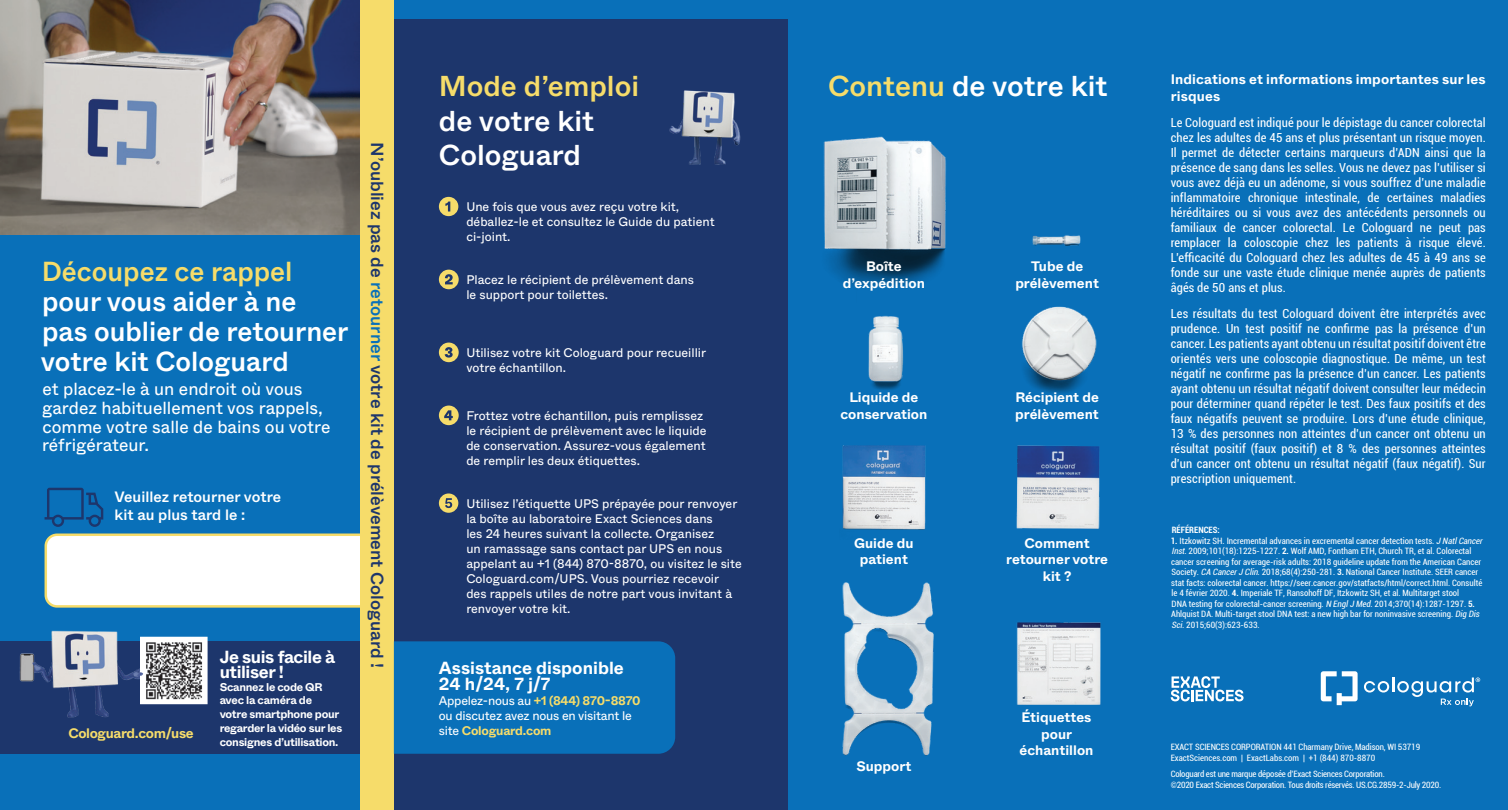
<style>
.page{position:relative;width:1508px;height:810px;background:#fff}
.page>*{position:absolute;margin:0;border:0;box-sizing:border-box;transform-origin:0 0}
.t1{font:500 28.75px/34.5px "Whyte";color:#fff}
.t2{font:500 28.75px "Whyte";color:#f6dc6a}
.t3{font:500 27.5px/30px "Whyte";color:#fff}
.t4{font:17.5px/18.8px "Whyte";color:#fff}
.t5{font:500 17.5px "Whyte";color:#1d366c}
.t6{font:700 17.5px/16.2px "Whyte";color:#fff}
.t7{font:700 17.5px/15px "Whyte";letter-spacing:-.025em;color:#fff}
.t8{font:500 15px/18px "Whyte";color:#fff}
.t9{font:700 13.75px/16.5px "Whyte";color:#fff;text-align:center}
.t10{font:700 13.75px "Whyte";letter-spacing:-.025em;color:#f6dc6a}
.t11{font:condensed 12.5px/15px "Roboto";letter-spacing:.01em;color:#fff;text-align:justify}
.t12{font:12.5px/15px "Whyte";color:#fff}
.t13{font:12.5px/15px "Whyte";letter-spacing:-.02em;color:#fff}
.t14{font:700 11.25px/13.8px "Whyte";letter-spacing:-.025em;color:#fff}
.t15{font:condensed 8.75px/10.5px "Roboto";color:#fff}
.t16{font:condensed 8.75px "Roboto";letter-spacing:-.025em;color:#fff}
.t17{font:condensed 8.75px "Roboto";letter-spacing:-.02em;color:#fff}
.t18{font:700 condensed 8.75px "Roboto";color:#fff}
.s1{color:#f6dc6a}
.s2{color:#0970b9}
.s3{font-weight:700;color:#f6dc6a}
.s4{font-weight:700}
.s5{font-style:italic}
</style>
<div class="page">
<div style="left:0;top:0;width:360px;height:810px;background:#0970b9"></div>
<div style="left:0;top:641px;width:360px;height:113px;background:#1d366c"></div>
<svg style="left:44px;top:488px;width:316px;height:120px"></svg>
<img style="left:0;top:0;width:360px;height:235px">
<div style="left:360px;top:0;width:34px;height:810px;background:#f6dc6a"></div>
<img style="left:19px;top:630px;width:126px;height:88px">
<img style="left:142px;top:639px;width:64px;height:63px">
<div style="left:140px;top:637px;width:68px;height:67px;border:1px solid #fff"></div>
<svg style="left:134px;top:669px;width:11px;height:7px"></svg>
<div style="left:1148px;top:0;width:360px;height:810px;background:#0970b9"></div>
<svg style="left:1170px;top:676px;width:73px;height:25px"></svg>
<svg style="left:1320px;top:671px;width:37px;height:34px"></svg>
<svg style="left:1364px;top:677px;width:116px;height:29px"></svg>
<div style="left:788px;top:0;width:360px;height:810px;background:#0970b9"></div>
<img style="left:823px;top:136px;width:123px;height:150px">
<img style="left:842px;top:445px;width:84px;height:85px">
<img style="left:1016px;top:445px;width:84px;height:84px">
<img style="left:1016px;top:622px;width:85px;height:83px">
<img style="left:868px;top:315px;width:36px;height:75px">
<img style="left:1022px;top:306px;width:75px;height:87px">
<img style="left:1032px;top:235px;width:49px;height:11px">
<img style="left:842px;top:582px;width:92px;height:174px">
<div style="left:394px;top:0;width:394px;height:810px;background:#1d366c"></div>
<div style="left:394px;top:641px;width:281px;height:113px;background:#0970b9"></div>
<div style="left:394px;top:0;width:394px;height:19px;background:#0970b9"></div>
<img style="left:669px;top:90px;width:72px;height:75px">
<svg style="left:439px;top:270px;width:20px;height:19px"></svg>
<svg style="left:439px;top:343px;width:20px;height:19px"></svg>
<svg style="left:439px;top:406px;width:20px;height:19px"></svg>
<svg style="left:439px;top:197px;width:19px;height:19px"></svg>
<svg style="left:439px;top:493px;width:19px;height:20px"></svg>
<p class="t3" style="left:41px;top:255px;width:309px"><span class="s1">Découpez ce rappel </span>pour vous aider à ne<br>pas oublier de retourner votre kit Cologuard</p>
<p class="t4" style="left:42px;top:379px;width:290px">et placez-le à un endroit où vous gardez habituellement vos rappels, comme votre salle de bains ou votre réfrigérateur.</p>
<p class="t8" style="left:114px;top:487px;width:168px">Veuillez retourner votre kit au plus tard le :</p>
<p class="t10" style="left:68px;top:722px;width:127px">Cologuard.com/use</p>
<p class="t7" style="left:220px;top:649px;width:117px">Je suis facile à utiliser !</p>
<p class="t14" style="left:220px;top:679px;width:124px">Scannez le code QR avec la caméra de votre smartphone pour regarder la vidéo sur les consignes d’utilisation.</p>
<p class="t5" style="left:391px;top:142px;width:527px;rotate:90deg">N’oubliez pas de <span class="s2">retourner</span> votre kit de prélèvement Cologuard !</p>
<p class="t2" style="left:439px;top:64px;width:202px">Mode d’emploi</p>
<p class="t1" style="left:828px;top:67px;width:281px"><span class="s1">Contenu</span> de votre kit</p>
<p class="t1" style="left:439px;top:102px;width:157px">de votre kit<br>Cologuard</p>
<p class="t12" style="left:466px;top:199px;width:250px">Une fois que vous avez reçu votre kit, déballez-le et consultez le Guide du patient ci-joint.</p>
<p class="t12" style="left:466px;top:272px;width:229px">Placez le récipient de prélèvement dans le support pour toilettes.</p>
<p class="t12" style="left:466px;top:345px;width:241px">Utilisez votre kit Cologuard pour recueillir votre échantillon.</p>
<p class="t12" style="left:466px;top:408px;width:242px">Frottez votre échantillon, puis remplissez le récipient de prélèvement avec le liquide de conservation. Assurez-vous également de remplir les deux étiquettes.</p>
<p class="t12" style="left:466px;top:496px;width:277px">Utilisez l’étiquette UPS prépayée pour renvoyer la boîte au laboratoire Exact Sciences dans<br>les 24 heures suivant la collecte. Organisez<br>un ramassage sans contact par UPS en nous appelant au +1 (844) 870-8870, ou visitez le site Cologuard.com/UPS. Vous pourriez recevoir des rappels utiles de notre part vous invitant à renvoyer votre kit.</p>
<p class="t6" style="left:439px;top:659px;width:186px">Assistance disponible<br>24 h/24, 7 j/7</p>
<p class="t13" style="left:439px;top:693px;width:203px">Appelez-nous au <span class="s3">+1 (844) 870-8870 </span>ou discutez avez nous en visitant le site <span class="s3">Cologuard.com</span></p>
<p class="t9" style="left:843px;top:258px;width:84px">Boîte d’expédition</p>
<p class="t9" style="left:840px;top:388px;width:88px">Liquide de conservation</p>
<p class="t9" style="left:1015px;top:258px;width:85px">Tube de prélèvement</p>
<p class="t9" style="left:1015px;top:388px;width:85px;text-align:left">Récipient de prélèvement</p>
<p class="t9" style="left:854px;top:534px;width:61px">Guide du patient</p>
<p class="t9" style="left:1006px;top:534px;width:103px">Comment retourner votre kit ?</p>
<p class="t9" style="left:856px;top:757px;width:56px">Support</p>
<p class="t9" style="left:1019px;top:709px;width:75px">Étiquettes pour échantillon</p>
<p class="t9" style="left:1170px;top:70px;width:317px;text-align:left">Indications et informations importantes sur les risques</p>
<p class="t11" style="left:1170px;top:115px;width:317px">Le Cologuard est indiqué pour le dépistage du cancer colorectal chez les adultes de 45 ans et plus présentant un risque moyen.<br>Il permet de détecter certains marqueurs d’ADN ainsi que la présence de sang dans les selles. Vous ne devez pas l’utiliser si vous avez déjà eu un adénome, si vous souffrez d’une maladie inflammatoire chronique intestinale, de certaines maladies héréditaires ou si vous avez des antécédents personnels ou familiaux de cancer colorectal. Le Cologuard ne peut pas remplacer la coloscopie chez les patients à risque élevé.<br>L’efficacité du Cologuard chez les adultes de 45 à 49 ans se fonde sur une vaste étude clinique menée auprès de patients âgés de 50 ans et plus.</p>
<p class="t11" style="left:1170px;top:306px;width:317px">Les résultats du test Cologuard doivent être interprétés avec prudence. Un test positif ne confirme pas la présence d’un cancer. Les patients ayant obtenu un résultat positif doivent être orientés vers une coloscopie diagnostique. De même, un test négatif ne confirme pas la présence d’un cancer. Les patients ayant obtenu un résultat négatif doivent consulter leur médecin pour déterminer quand répéter le test. Des faux positifs et des faux négatifs peuvent se produire. Lors d’une étude clinique, 13 % des personnes non atteintes d’un cancer ont obtenu un résultat positif (faux positif) et 8 % des personnes atteintes d’un cancer ont obtenu un résultat négatif (faux négatif). Sur prescription uniquement.</p>
<p class="t18" style="left:1171px;top:524px;width:50px">RÉFÉRENCES:</p>
<p class="t15" style="left:1170px;top:535px;width:315px"><span class="s4">1.</span> Itzkowitz SH. Incremental advances in excremental cancer detection tests. <span class="s5">JNatlCancer Inst.</span>2009;101(18):1225-1227. <span class="s4">2.</span> Wolf AMD, Fontham ETH, Church TR, et al. Colorectal cancer screening for average-risk adults: 2018 guideline update from the American Cancer Society. <span class="s5">CA CancerJClin.</span>2018;68(4):250-281. <span class="s4">3.</span> National Cancer Institute. SEER cancer stat facts: colorectal cancer. https://seer.cancer.gov/statfacts/html/correct.html. Consulté le 4 février 2020. <span class="s4">4.</span> Imperiale TF, Ransohoff DF, Itzkowitz SH, et al. Multitarget stool<br>DNA testing for colorectal-cancer screening. <span class="s5">N EnglJ Med.</span>2014;370(14):1287-1297. <span class="s4">5.<br></span>Ahlquist DA. Multi-target stool DNA test: a new high bar for noninvasive screening. <span class="s5">Dig Dis Sci.</span>2015;60(3):623-633.</p>
<p class="t15" style="left:1170px;top:742px;width:251px">EXACT SCIENCES CORPORATION 441 Charmany Drive, Madison, WI 53719<br>ExactSciences.com | ExactLabs.com | +1 (844) 870-8870</p>
<p class="t17" style="left:1170px;top:768px;width:216px">Cologuard est une marque déposée d’Exact Sciences Corporation.</p>
<p class="t16" style="left:1170px;top:778px;width:272px">©2020 Exact Sciences Corporation. Tous droits réservés. US.CG.2859-2-July 2020.</p>
</div>
